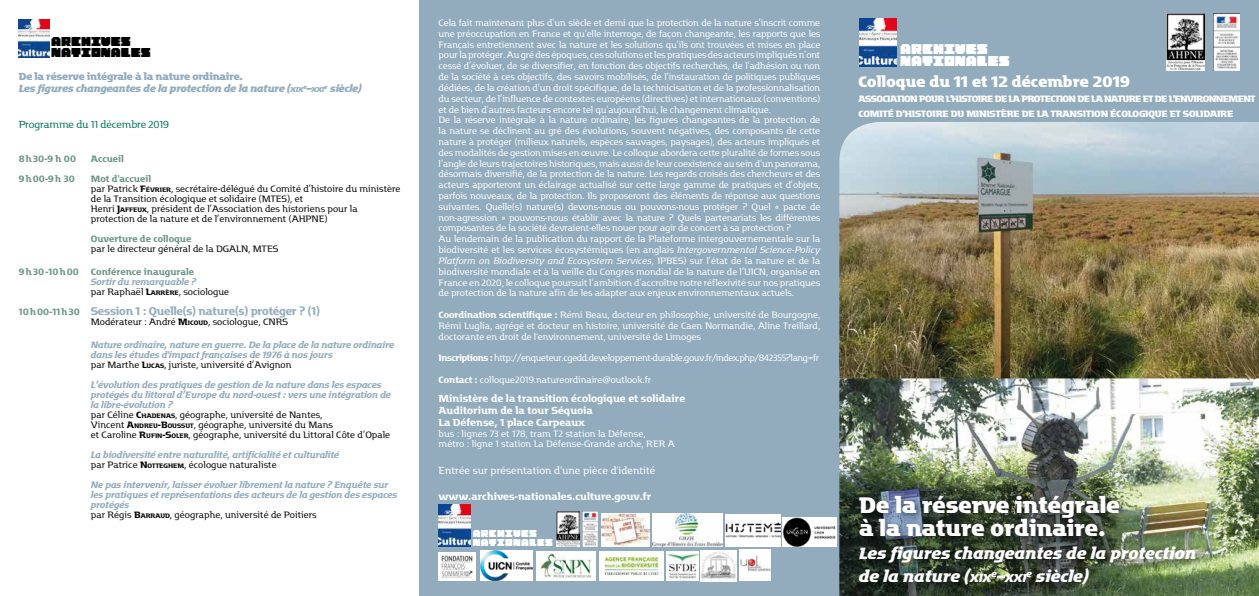
<style>
.page{position:relative;width:1259px;height:596px;background:#fff}
.page>*{position:absolute;margin:0;border:0;box-sizing:border-box;transform-origin:0 0}
.t1{font:700 22px/23px "Motter Factum";color:#fff}
.t2{font:italic 700 16px/23px "Motter Factum";color:#fff}
.t3{font:700 15px "Motter Factum";letter-spacing:.005em;color:#fff}
.t4{font:12px/12px "Archives Pro Standard";color:#fff}
.t5{font:italic 700 11.2px "Motter Factum";color:#fff}
.t6{font:500 11px "Motter Factum";letter-spacing:-.02em;color:#92acbe}
.t7{font:10.9px/10.9px "Archives Pro Standard";color:#000}
.t8{font:500 10px/12px "Motter Factum";color:#fff}
.t9{font:italic 700 10px/12px "Motter Factum";letter-spacing:-.02em;color:#92acbe}
.t10{font:10px "Motter Factum";color:#fff}
.t11{font:10px "Motter Factum";letter-spacing:-.02em;color:#00725a}
.t12{font:9px/10.8px "Motter Factum";letter-spacing:-.02em;color:#fff}
.t13{font:italic 500 9px/10px "Motter Factum";letter-spacing:-.02em;color:#92acbe}
.t14{font:9px/10px "Motter Factum";color:#000}
.t15{font:700 9px/15px "Motter Factum";letter-spacing:-.06em;color:#fff}
.t16{font:9px "Motter Factum";letter-spacing:-.05em;color:#fff}
.t17{font:9px/10.8px "Motter Factum";color:#fff}
.t18{font:500 9px "Motter Factum";color:#6d9686}
.t19{font:8.5px/8.5px "Archives Bureau Standard";letter-spacing:.03em;color:#fff}
.t20{font:italic 700 7px "Motter Factum";color:#92acbe}
.s1{font-style:normal}
.s2{font-size:7px}
.s3{font-size:10px}
.s4{font-weight:500;color:#6d9686}
.s5{font-weight:500}
.s6{font-weight:500;font-size:6.3px}
.s7{font-weight:500;font-style:italic;color:#92acbe}
.s8{font-size:9px;color:#6d9686}
.s9{font-weight:400;font-style:normal;color:#000}
.s10{font-style:normal;color:#000}
.s11{font-style:normal;font-size:6.3px;color:#000}
.s12{font-style:italic}
.s13{font-size:11.2px}
.s14{font-size:16px}
</style>
<div class="page">
<div style="left:420px;top:0;width:839px;height:595px;background:#92acbe"></div>
<img style="left:1213px;top:14px;width:26px;height:56px">
<img style="left:1167px;top:14px;width:37px;height:56px">
<img style="left:582px;top:511px;width:16px;height:34px">
<img style="left:556px;top:511px;width:23px;height:34px">
<img style="left:601px;top:513px;width:48px;height:32px">
<img style="left:652px;top:513px;width:70px;height:32px">
<img style="left:725px;top:514px;width:55px;height:31px">
<img style="left:782px;top:517px;width:54px;height:28px">
<img style="left:439px;top:552px;width:36px;height:28px">
<img style="left:480px;top:550px;width:53px;height:30px">
<img style="left:536px;top:551px;width:60px;height:29px">
<img style="left:599px;top:551px;width:64px;height:29px">
<img style="left:666px;top:551px;width:32px;height:29px">
<img style="left:439px;top:504px;width:32px;height:41px">
<img style="left:839px;top:378px;width:420px;height:217px">
<img style="left:839px;top:122px;width:420px;height:256px">
<img style="left:700px;top:550px;width:36px;height:31px">
<img style="left:739px;top:549px;width:31px;height:31px">
<img style="left:859px;top:19px;width:37px;height:48px">
<img style="left:19px;top:19px;width:30px;height:39px">
<img style="left:855px;top:491px;width:349px;height:102px">
<p class="t7" style="left:51px;top:37px;width:101px">ARCHIVES<br>NATIONALES</p>
<p class="t9" style="left:19px;top:70px;width:286px"><span class="s1">De la réserve intégrale à la nature ordinaire.<br></span>Les figures changeantes de la protection de la nature (<span class="s2">XIX</span></p>
<p class="t20" style="left:303px;top:85px;width:23px"><sup>e</sup><span class="s3">–</span>XXI</p>
<p class="t9" style="left:324px;top:82px;width:39px"><sup>e</sup> siècle)</p>
<p class="t11" style="left:19px;top:119px;width:152px">Programme du 11 décembre 2019</p>
<p class="t18" style="left:19px;top:154px;width:59px">8 h 30-9 h 00</p>
<p class="t18" style="left:91px;top:154px;width:35px">Accueil</p>
<p class="t18" style="left:19px;top:174px;width:58px">9 h 00-9 h 30</p>
<p class="t14" style="left:91px;top:174px;width:311px"><span class="s4">Mot d'accueil<br></span>par Patrick <span class="s5">F</span><span class="s6">ÉVRIER</span>, secrétaire-délégué du Comité d’histoire du ministère de la Transition écologique et solidaire (MTES), et<br>Henri <span class="s5">J</span><span class="s6">AFFEUX</span>, président de l’Association des historiens pour la protection de la nature et de l’environnement (AHPNE)</p>
<p class="t18" style="left:91px;top:234px;width:102px">Ouverture de colloque</p>
<p class="t14" style="left:91px;top:244px;width:189px">par le directeur général de la DGALN, MTES</p>
<p class="t18" style="left:19px;top:267px;width:62px">9 h 30 -10 h 00</p>
<p class="t18" style="left:91px;top:267px;width:105px">Conférence inaugurale</p>
<p class="t14" style="left:91px;top:277px;width:140px"><span class="s7">Sortir du remarquable ?<br></span>par Raphaël <span class="s5">L</span><span class="s6">ARRÈRE</span>, sociologue</p>
<p class="t6" style="left:19px;top:305px;width:302px"><span class="s8">10 h 00-11 h 30</span> Session 1 : Quelle(s) nature(s) protéger ? (1)</p>
<p class="t14" style="left:91px;top:317px;width:199px">Modérateur : André <span class="s5">M</span><span class="s6">ICOUD</span>, sociologue, CNRS</p>
<p class="t13" style="left:91px;top:340px;width:305px">Nature ordinaire, nature en guerre. De la place de la nature ordinaire dans les études d'impact françaises de 1976 à nos jours<br><span class="s9">par Marthe</span> <span class="s10">L</span><span class="s11">UCAS</span><span class="s9">, juriste, université d’Avignon</span></p>
<p class="t13" style="left:91px;top:380px;width:302px">L’évolution des pratiques de gestion de la nature dans les espaces protégés du littoral d’Europe du nord-ouest : vers une intégration de la libre-évolution ?<br><span class="s9">par Céline</span> <span class="s10">C</span><span class="s11">HADENAS</span><span class="s9">, géographe, université de Nantes,<br>Vincent</span> <span class="s10">A</span><span class="s11">NDREU</span><span class="s10">-B</span><span class="s11">OUSSUT</span><span class="s9">, géographe, université du Mans<br>et Caroline</span> <span class="s10">R</span><span class="s11">UFIN</span><span class="s10">-S</span><span class="s11">OLER</span><span class="s9">, géographe, université du Littoral Côte d’Opale</span></p>
<p class="t13" style="left:91px;top:450px;width:250px">La biodiversité entre naturalité, artificialité et culturalité <span class="s9">par Patrice</span> <span class="s10">N</span><span class="s11">OTTEGHEM</span><span class="s9">, écologue naturaliste</span></p>
<p class="t13" style="left:91px;top:480px;width:308px">Ne pas intervenir, laisser évoluer librement la nature ? Enquête sur les pratiques et représentations des acteurs de la gestion des espaces protégés<br><span class="s9">par Régis</span> <span class="s10">B</span><span class="s11">ARRAUD</span><span class="s9">, géographe, université de Poitiers</span></p>
<p class="t12" style="left:439px;top:18px;width:383px">Cela fait maintenant plus d’un siècle et demi que la protection de la nature s’inscrit comme une préoccupation en France et qu’elle interroge, de façon changeante, les rapports que les Français entretiennent avec la nature et les solutions qu’ils ont trouvées et mises en place pour la protéger. Au gré des époques, ces solutions et les pratiques des acteurs impliqués n’ont cessé d’évoluer, de se diversifier, en fonction des objectifs recherchés, de l’adhésion ou non de la société à ces objectifs, des savoirs mobilisés, de l’instauration de politiques publiques dédiées, de la création d’un droit spécifique, de la technicisation et de la professionnalisation du secteur, de l’influence de contextes européens (directives) et internationaux (conventions) et de bien d’autres facteurs encore tel qu’aujourd’hui, le changement climatique.<br>De la réserve intégrale à la nature ordinaire, les figures changeantes de la protection de la nature se déclinent au gré des évolutions, souvent négatives, des composants de cette nature à protéger (milieux naturels, espèces sauvages, paysages), des acteurs impliqués et des modalités de gestion mises en œuvre. Le colloque abordera cette pluralité de formes sous l’angle de leurs trajectoires historiques, mais aussi de leur coexistence au sein d’un panorama, désormais diversifié, de la protection de la nature. Les regards croisés des chercheurs et des acteurs apporteront un éclairage actualisé sur cette large gamme de pratiques et d’objets, parfois nouveaux, de la protection. Ils proposeront des éléments de réponse aux questions suivantes. Quelle(s) nature(s) devons-nous ou pouvons-nous protéger ? Quel « pacte de non-agression » pouvons-nous établir avec la nature ? Quels partenariats les différentes composantes de la société devraient-elles nouer pour agir de concert à sa protection ?<br>Au lendemain de la publication du rapport de la Plateforme intergouvernementale sur la biodiversité et les services écosystémiques (en anglais <span class="s12">Intergovernmental Science-Policy Platform on Biodiversity and Ecosystem Services</span>, IPBES) sur l’état de la nature et de la biodiversité mondiale et à la veille du Congrès mondial de la nature de l’UICN, organisé en France en 2020, le colloque poursuit l’ambition d’accroître notre réflexivité sur nos pratiques de protection de la nature afin de les adapter aux enjeux environnementaux actuels.</p>
<p class="t12" style="left:439px;top:309px;width:383px;text-align:justify"><span class="s5">Coordination scientifique :</span> Rémi Beau, docteur en philosophie, université de Bourgogne, Rémi Luglia, agrégé et docteur en histoire, université de Caen Normandie, Aline Treillard, doctorante en droit de l'environnement, université de Limoges</p>
<p class="t16" style="left:439px;top:353px;width:382px"><span class="s5">Inscriptions :</span> http://enqueteur.cgedd.developpement-durable.gouv.fr/index.php/842355?lang=fr</p>
<p class="t12" style="left:439px;top:374px;width:214px"><span class="s5">Contact :</span> colloque2019.natureordinaire@outlook.fr</p>
<p class="t8" style="left:439px;top:392px;width:248px">Ministère de la transition écologique et solidaire<br>Auditorium de la tour Séquoia<br>La Défense, 1 place Carpeaux</p>
<p class="t17" style="left:439px;top:428px;width:238px">bus : lignes 73 et 178, tram T2 station la Défense,<br>métro : ligne 1 station La Défense-Grande arche, RER A</p>
<p class="t10" style="left:439px;top:464px;width:218px">Entrée sur présentation d'une pièce d'identité</p>
<p class="t8" style="left:439px;top:490px;width:214px">www.archives-nationales.culture.gouv.fr</p>
<p class="t19" style="left:473px;top:529px;width:81px">ARCHIVES<br>NATIONALES</p>
<h3 class="t4" style="left:900px;top:44px;width:111px">ARCHIVES<br>NATIONALES</h3>
<h3 class="t3" style="left:858px;top:73px;width:273px">Colloque du 11 et 12 décembre 2019</h3>
<p class="t15" style="left:858px;top:91px;width:399px">ASSOCIATION POUR L'HISTOIRE DE LA PROTECTION DE LA NATURE ET DE L'ENVIRONNEMENT<br>COMITÉ D'HISTOIRE DU MINISTÈRE DE LA TRANSITION ÉCOLOGIQUE ET SOLIDAIRE</p>
<h1 class="t1" style="left:859px;top:493px;width:262px">De la réserve intégrale à la nature ordinaire.</h1>
<h2 class="t2" style="left:859px;top:541px;width:339px">Les figures changeantes de la protection de la nature (<span class="s13">XIX</span></h2>
<p class="t5" style="left:991px;top:571px;width:36px"><sup>e</sup><span class="s14">–</span>XXI</p>
<h2 class="t2" style="left:1026px;top:564px;width:64px"><sup>e</sup> siècle)</h2>
</div>
